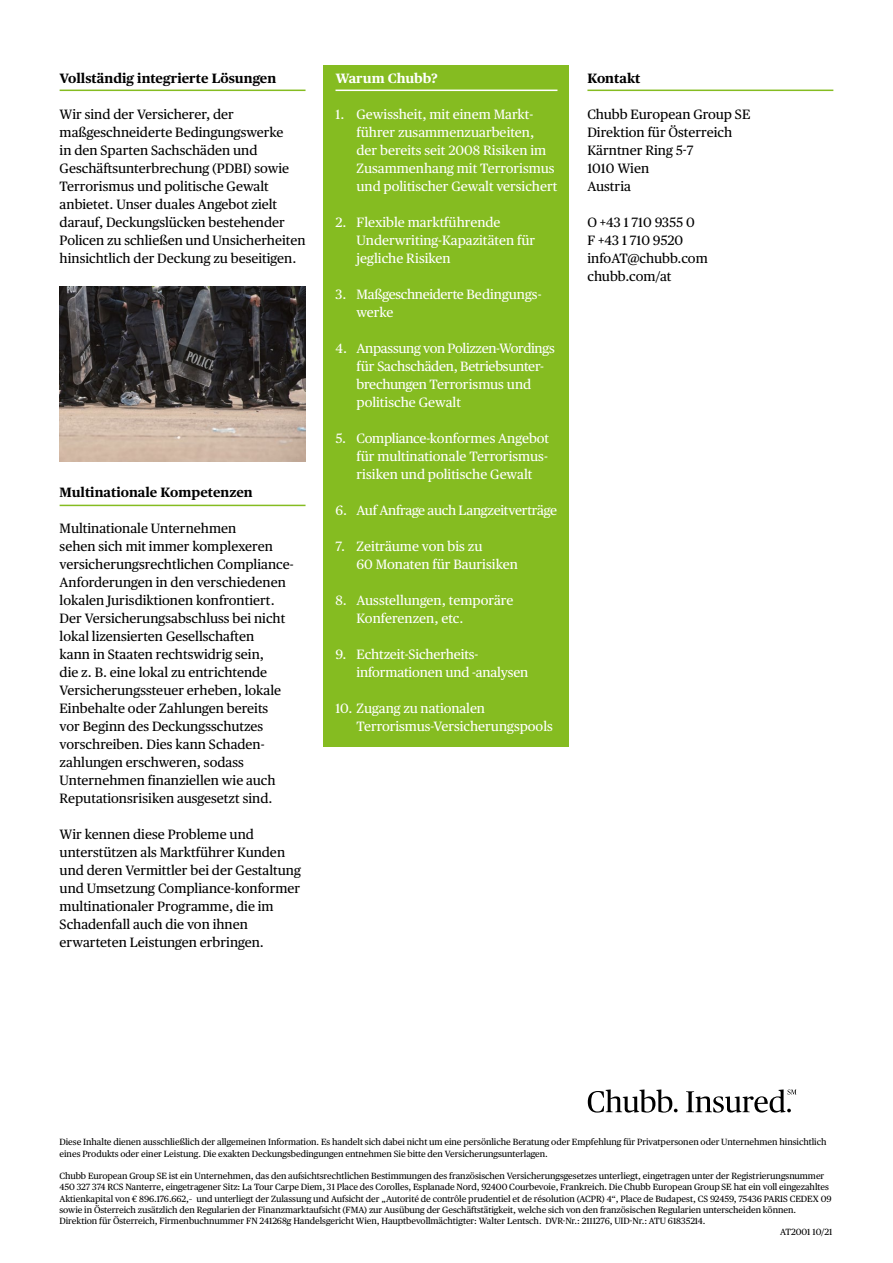
<style>
.page{position:relative;width:893px;height:1263px;background:#fff}
.page>*{position:absolute;margin:0;border:0;box-sizing:border-box;transform-origin:0 0}
.BODY_COPY{font:13.5px/18px "Chubb Publico Text";color:#000}
.BODY_COPY-2{font:13.5px/18px "Chubb Publico Text";color:#fff}
.BODY_COPY-3{font:13.5px/18px "Chubb Publico Text";letter-spacing:-.02em;color:#fff}
.GREEN_HEADER{font:700 13.5px "Chubb Publico Text";color:#000}
.BODY_COPY-4{font:700 13.5px "Chubb Publico Text";color:#000}
.Schwarz_Schwarz_HEAD{font:700 13.5px "Chubb Publico Text";color:#fff}
.BODY_COPY-5{font:9px/11.2px "Chubb Publico Text";letter-spacing:-.005em;color:#000}
</style>
<div class="page">
<hr style="left:60px;top:90px;width:246px;height:1px;background:#85bc21">
<hr style="left:587px;top:90px;width:246px;height:1px;background:#85bc21">
<img style="left:60px;top:286px;width:246px;height:175px">
<div style="left:324px;top:65px;width:245px;height:682px;background:#85bc21"></div>
<hr style="left:335px;top:90px;width:222px;height:1px;background:#fff">
<hr style="left:60px;top:505px;width:246px;height:1px;background:#85bc21">
<svg style="left:588px;top:1089px;width:90px;height:23px"></svg>
<svg style="left:686px;top:1089px;width:110px;height:23px"></svg>
<p class="GREEN_HEADER" style="left:60px;top:68px;width:218px">Vollständig integrierte Lösungen</p>
<p class="BODY_COPY" style="left:60px;top:104px;width:247px">Wir sind der Versicherer, der maßgeschneiderte Bedingungswerke<br>in den Sparten Sachschäden und Geschäftsunterbrechung (PDBI) sowie Terrorismus und politische Gewalt anbietet. Unser duales Angebot zielt darauf, Deckungslücken bestehender Policen zu schließen und Unsicherheiten hinsichtlich der Deckung zu beseitigen.</p>
<p class="BODY_COPY-4" style="left:60px;top:482px;width:195px">Multinationale Kompetenzen</p>
<p class="BODY_COPY" style="left:60px;top:518px;width:236px">Multinationale Unternehmen<br>sehen sich mit immer komplexeren versicherungsrechtlichen Compliance-Anforderungen in den verschiedenen lokalen Jurisdiktionen konfrontiert.<br>Der Versicherungsabschluss bei nicht lokal lizensierten Gesellschaften<br>kann in Staaten rechtswidrig sein,<br>die z. B. eine lokal zu entrichtende Versicherungssteuer erheben, lokale Einbehalte oder Zahlungen bereits<br>vor Beginn des Deckungsschutzes vorschreiben. Dies kann Schaden&shy;zahlungen erschweren, sodass Unternehmen finanziellen wie auch Reputationsrisiken ausgesetzt sind.</p>
<p class="BODY_COPY" style="left:60px;top:824px;width:243px">Wir kennen diese Probleme und unterstützen als Marktführer Kunden und deren Vermittler bei der Gestaltung und Umsetzung Compliance-konformer multinationaler Programme, die im Schadenfall auch die von ihnen erwarteten Leistungen erbringen.</p>
<p class="Schwarz_Schwarz_HEAD" style="left:335px;top:68px;width:104px">Warum Chubb?</p>
<p class="BODY_COPY-2" style="left:335px;top:104px;width:200px;text-align:right">1. Gewissheit, mit einem Markt&shy;führer zusammenzuarbeiten,</p>
<p class="BODY_COPY-2" style="left:356px;top:140px;width:202px">der bereits seit 2008 Risiken im<br>Zusammenhang mit Terrorismus und politischer Gewalt versichert</p>
<p class="BODY_COPY-2" style="left:356px;top:212px;width:180px;text-indent:-21px">2. Flexible marktführende<br>Underwriting-Kapazitäten für jegliche Risiken</p>
<p class="BODY_COPY-2" style="left:356px;top:284px;width:186px;text-indent:-21px">3. Maßgeschneiderte Bedingungs&shy;werke</p>
<p class="BODY_COPY-3" style="left:356px;top:338px;width:200px;text-indent:-21px">4. Anpassung von Polizzen-Wordings für Sachschäden, Betriebsunter&shy;brechungen Terrorismus und politische Gewalt</p>
<p class="BODY_COPY-2" style="left:356px;top:428px;width:194px;text-align:justify;text-indent:-21px">5. Compliance-konformes Angebot für multinationale Terrorismus&shy;risiken und politische Gewalt</p>
<p class="BODY_COPY-3" style="left:335px;top:500px;width:223px">6. Auf Anfrage auch Langzeitverträge</p>
<p class="BODY_COPY-2" style="left:335px;top:536px;width:148px">7. Zeiträume von bis zu</p>
<p class="BODY_COPY-2" style="left:356px;top:554px;width:163px">60 Monaten für Baurisiken</p>
<p class="BODY_COPY-2" style="left:356px;top:590px;width:158px;text-indent:-21px">8. Ausstellungen, temporäre<br>Konferenzen, etc.</p>
<p class="BODY_COPY-2" style="left:335px;top:644px;width:144px">9. Echtzeit-Sicherheits-</p>
<p class="BODY_COPY-2" style="left:356px;top:662px;width:173px">informationen und -analysen</p>
<p class="BODY_COPY-2" style="left:335px;top:698px;width:151px">10. Zugang zu nationalen</p>
<p class="BODY_COPY-2" style="left:356px;top:716px;width:198px">Terrorismus-Versicherungspools</p>
<p class="GREEN_HEADER" style="left:587px;top:68px;width:55px">Kontakt</p>
<p class="BODY_COPY" style="left:587px;top:104px;width:164px">Chubb European Group SE</p>
<p class="BODY_COPY" style="left:587px;top:122px;width:146px">Direktion für Österreich</p>
<p class="BODY_COPY" style="left:587px;top:140px;width:108px">Kärntner Ring 5-7</p>
<p class="BODY_COPY" style="left:587px;top:158px;width:63px">1010 Wien</p>
<p class="BODY_COPY" style="left:587px;top:176px;width:45px">Austria</p>
<p class="BODY_COPY" style="left:587px;top:212px;width:109px">O +43 1 710 9355 0</p>
<p class="BODY_COPY" style="left:587px;top:230px;width:97px">F +43 1 710 9520</p>
<p class="BODY_COPY" style="left:587px;top:248px;width:122px">infoAT@chubb.com</p>
<p class="BODY_COPY" style="left:587px;top:266px;width:85px">chubb.com/at</p>
<p class="BODY_COPY-5" style="left:60px;top:1136px;width:768px">Diese Inhalte dienen ausschließlich der allgemeinen Information. Es handelt sich dabei nicht um eine persönliche Beratung oder Empfehlung für Privatpersonen oder Unternehmen hinsichtlich eines Produkts oder einer Leistung. Die exakten Deckungsbedingungen entnehmen Sie bitte den Versicherungsunterlagen.</p>
<p class="BODY_COPY-5" style="left:60px;top:1170px;width:773px">Chubb European Group SE ist ein Unternehmen, das den aufsichtsrechtlichen Bestimmungen des französischen Versicherungsgesetzes unterliegt, eingetragen unter der Registrierungsnummer 450 327 374 RCS Nanterre, eingetragener Sitz: La Tour Carpe Diem, 31 Place des Corolles, Esplanade Nord, 92400 Courbevoie, Frankreich. Die Chubb European Group SE hat ein voll eingezahltes Aktienkapital von € 896.176.662,– und unterliegt der Zulassung und Aufsicht der „Autorité de contrôle prudentiel et de résolution (ACPR) 4“, Place de Budapest, CS 92459, 75436 PARIS CEDEX 09 sowie in Österreich zusätzlich den Regularien der Finanzmarktaufsicht (FMA) zur Ausübung der Geschäftstätigkeit, welche sich von den französischen Regularien unterscheiden können.<br>Direktion für Österreich, Firmenbuchnummer FN 241268g Handelsgericht Wien, Hauptbevollmächtigter: Walter Lentsch. DVR-Nr.: 2111276, UID-Nr.: ATU 61835214.</p>
<p class="BODY_COPY-5" style="left:780px;top:1225px;width:54px">AT2001 10/21</p>
</div>
